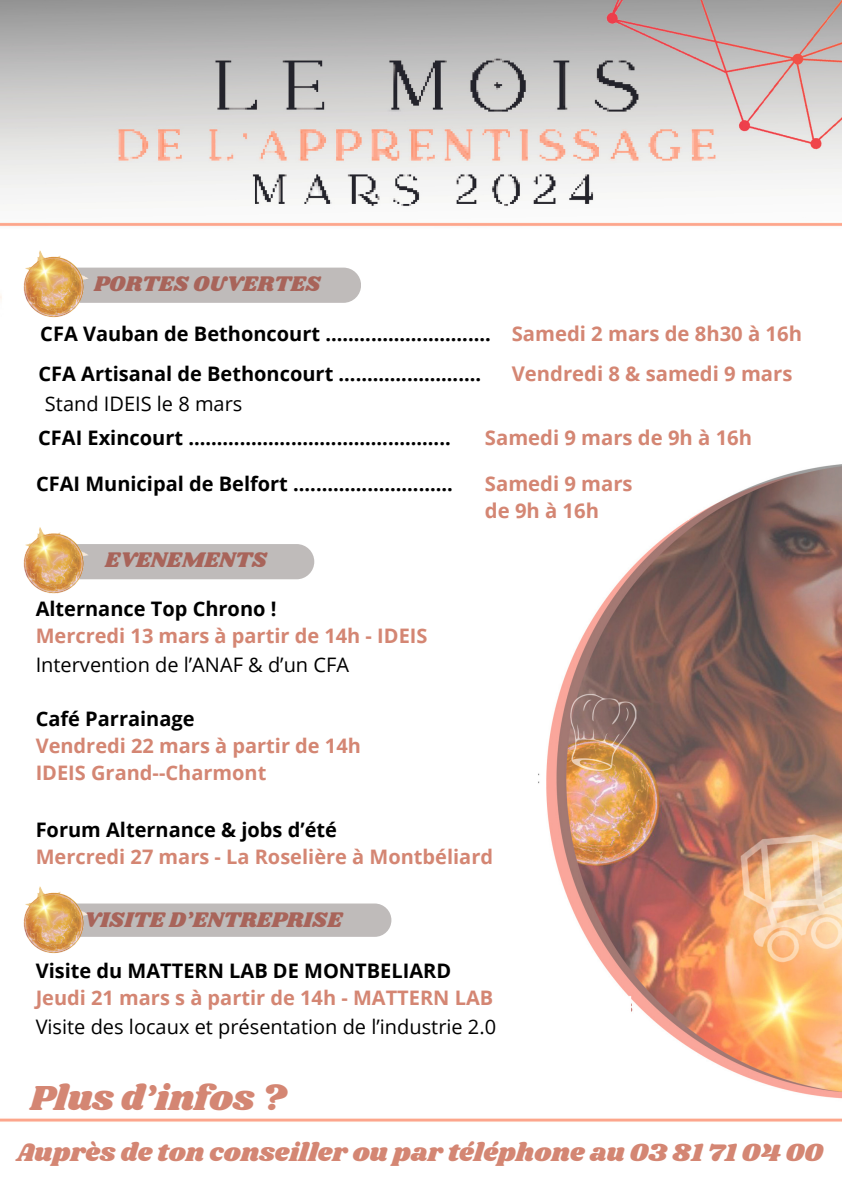
<style>
.page{position:relative;width:842px;height:1191px;background:#fff}
.page>*{position:absolute;margin:0;border:0;box-sizing:border-box;transform-origin:0 0}
.t1{font:36px "Shrikhand";color:#d48673}
.t2{font:26px "Shrikhand";color:#d48673}
.t3{font:22px "Shrikhand";color:#a8645a}
.t4{font:700 20.2px/27px "Open Sans";color:#d48673}
.t5{font:700 20px/27px "Open Sans";color:#d48673}
.t6{font:700 20px "Open Sans";color:#000}
.t7{font:20px "Open Sans";color:#000}
.s1{color:#000}
</style>
<div class="page">
<img style="left:0;top:0;width:842px;height:1122px">
<div style="left:47px;top:268px;width:314px;height:35px;background:#bfbbba;border-radius:18px"></div>
<img style="left:0;top:214px;width:112px;height:118px">
<div style="left:47px;top:544px;width:267px;height:35px;background:#bfbbba;border-radius:18px"></div>
<img style="left:0;top:490px;width:112px;height:119px">
<div style="left:47px;top:904px;width:344px;height:33px;background:#bfbbba;border-radius:17px"></div>
<img style="left:0;top:850px;width:112px;height:118px">
<h3 class="t3" style="left:94px;top:268px;width:228px">PORTES OUVERTES</h3>
<h4 class="t6" style="left:40px;top:319px;width:452px">CFA Vauban de Bethoncourt .............................</h4>
<h4 class="t4" style="left:511px;top:319px;width:292px">Samedi 2 mars de 8h30 à 16h</h4>
<h4 class="t6" style="left:39px;top:360px;width:444px">CFA Artisanal de Bethoncourt .........................</h4>
<h4 class="t4" style="left:511px;top:360px;width:282px">Vendredi 8 &amp; samedi 9 mars</h4>
<p class="t7" style="left:45px;top:389px;width:199px">Stand IDEIS le 8 mars</p>
<h4 class="t6" style="left:38px;top:424px;width:414px">CFAI Exincourt ..............................................</h4>
<h4 class="t4" style="left:485px;top:424px;width:269px">Samedi 9 mars de 9h à 16h</h4>
<h4 class="t6" style="left:36px;top:469px;width:418px">CFAI Municipal de Belfort ............................</h4>
<h4 class="t4" style="left:485px;top:469px;width:149px">Samedi 9 mars de 9h à 16h</h4>
<h3 class="t3" style="left:105px;top:545px;width:163px">EVENEMENTS</h3>
<h4 class="t5" style="left:36px;top:595px;width:393px"><span class="s1">Alternance Top Chrono !<br></span>Mercredi 13 mars à partir de 14h - IDEIS</h4>
<p class="t7" style="left:36px;top:651px;width:315px">Intervention de l’ANAF &amp; d’un CFA</p>
<h4 class="t5" style="left:36px;top:705px;width:327px"><span class="s1">Café Parrainage<br></span>Vendredi 22 mars à partir de 14h<br>IDEIS Grand--Charmont</h4>
<h4 class="t5" style="left:36px;top:816px;width:459px"><span class="s1">Forum Alternance &amp; jobs d’été<br></span>Mercredi 27 mars - La Roselière à Montbéliard</h4>
<h3 class="t3" style="left:84px;top:904px;width:259px">VISITE D’ENTREPRISE</h3>
<h4 class="t5" style="left:36px;top:957px;width:459px"><span class="s1">Visite du MATTERN LAB DE MONTBELIARD<br></span>Jeudi 21 mars s à partir de 14h - MATTERN LAB</h4>
<p class="t7" style="left:36px;top:1013px;width:462px">Visite des locaux et présentation de l’industrie 2.0</p>
<h1 class="t1" style="left:30px;top:1073px;width:258px">Plus d’infos ?</h1>
<h2 class="t2" style="left:16px;top:1134px;width:807px">Auprès de ton conseiller ou par téléphone au 03 81 71 04 00</h2>
</div>
